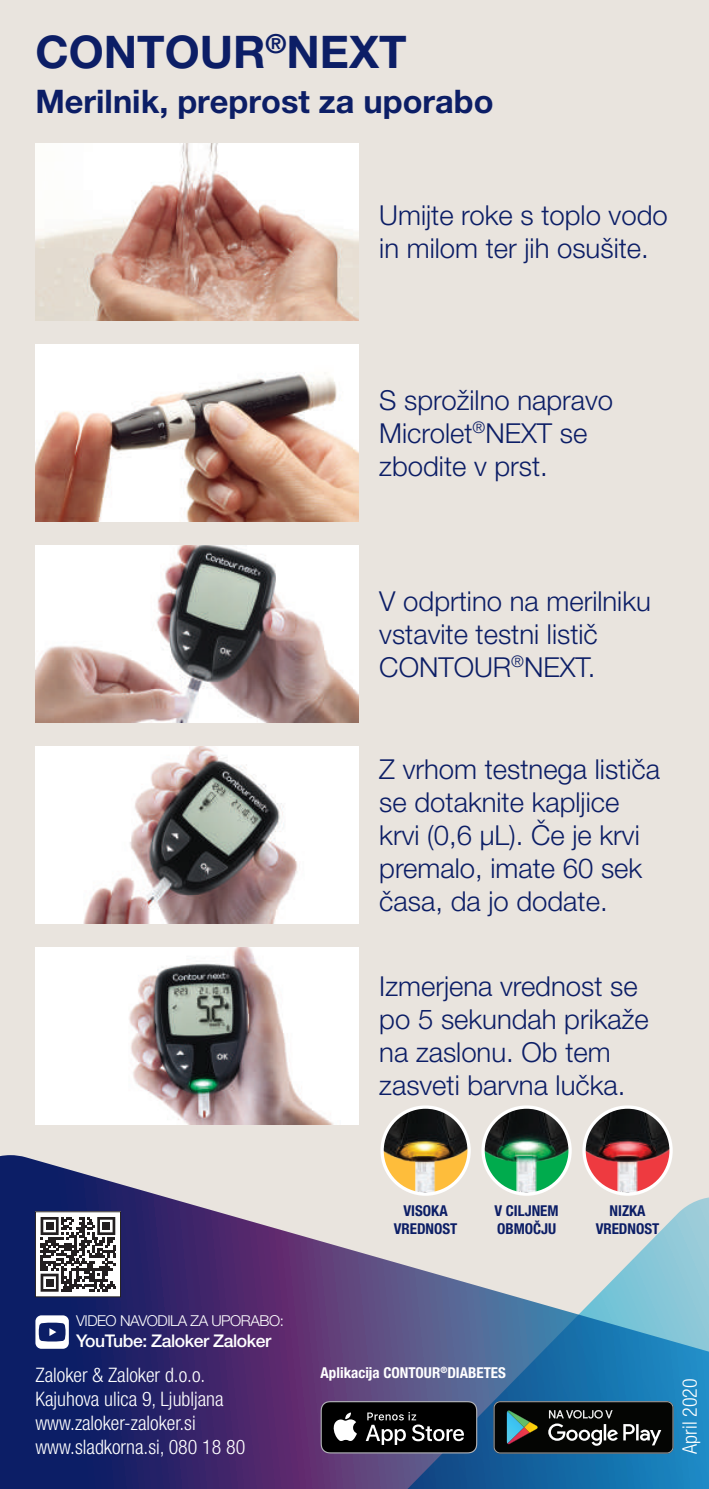
<style>
.page{position:relative;width:709px;height:1489px;background:#fff}
.page>*{position:absolute;margin:0;border:0;box-sizing:border-box;transform-origin:0 0}
.t1{font:700 45px "Helvetica Neue LT Pro";color:#0c1e66}
.t2{font:700 32.5px "Helvetica Neue LT Pro";color:#0c1e66}
.t3{font:300 27.5px/33px "Helvetica Neue LT Pro";color:#0c1e66}
.t4{font:300 condensed 20px/24px "Helvetica Neue LT Pro";color:#fff}
.t5{font:500 17.5px "Helvetica Neue LT Pro";letter-spacing:-.025em;color:#fff}
.t6{font:700 condensed 15px/18px "Helvetica Neue LT Pro";color:#0c1e66;text-align:center}
.t7{font:700 condensed 15px "Helvetica Neue LT Pro";color:#fff}
.t8{font:300 15px "Helvetica Neue LT Pro";letter-spacing:-.03em;color:#fff}
</style>
<div class="page">
<div style="left:0;top:0;width:709px;height:1488px;background:#e9e4de"></div>
<svg style="left:0;top:1155px;width:673px;height:41px"></svg>
<svg style="left:0;top:1196px;width:709px;height:292px"></svg>
<div style="left:35px;top:1211px;width:85px;height:85px;background:#fff"></div>
<div style="left:35px;top:1211px;width:86px;height:85px;border:1px solid #231f20"></div>
<svg style="left:41px;top:1217px;width:74px;height:74px"></svg>
<div style="left:46px;top:1221px;width:7px;height:8px;background:#231f20"></div>
<div style="left:102px;top:1221px;width:8px;height:8px;background:#231f20"></div>
<div style="left:46px;top:1278px;width:7px;height:8px;background:#231f20"></div>
<div style="left:35px;top:1315px;width:34px;height:33px;background:#fff;border-radius:6px"></div>
<svg style="left:39px;top:1322px;width:26px;height:19px"></svg>
<img style="left:35px;top:143px;width:323px;height:177px">
<img style="left:35px;top:344px;width:323px;height:177px">
<img style="left:35px;top:545px;width:323px;height:177px">
<img style="left:35px;top:746px;width:323px;height:177px">
<div style="left:35px;top:947px;width:323px;height:177px;background:#fff"></div>
<img style="left:129px;top:947px;width:205px;height:177px">
<img style="left:382px;top:1107px;width:87px;height:86px;border-radius:43px">
<div style="left:380px;top:1105px;width:91px;height:90px;border:3px solid #fff;border-radius:50%"></div>
<img style="left:483px;top:1107px;width:87px;height:86px;border-radius:43px">
<div style="left:481px;top:1105px;width:90px;height:90px;border:3px solid #fff;border-radius:50%"></div>
<img style="left:584px;top:1107px;width:87px;height:86px;border-radius:43px">
<div style="left:582px;top:1105px;width:90px;height:90px;border:3px solid #fff;border-radius:50%"></div>
<svg style="left:320px;top:1400px;width:157px;height:53px;background:#2d2c2e"></svg>
<svg style="left:493px;top:1400px;width:180px;height:53px;background:#292e2d"></svg>
<h1 class="t1" style="left:35px;top:24px;width:373px">CONTOUR<sup>®</sup>NEXT</h1>
<p class="t2" style="left:35px;top:81px;width:459px">Merilnik, preprost za uporabo</p>
<p class="t3" style="left:379px;top:198px;width:290px">Umijte roke s toplo vodo in milom ter jih osušite.</p>
<p class="t3" style="left:379px;top:382px;width:235px">S sprožilno napravo<br>Microlet<sup>®</sup>NEXT se zbodite v prst.</p>
<p class="t3" style="left:379px;top:583px;width:273px">V odprtino na merilniku vstavite testni listič<br>CONTOUR<sup>®</sup>NEXT.</p>
<p class="t3" style="left:379px;top:751px;width:282px">Z vrhom testnega lističa se dotaknite kapljice krvi (0,6 µL). Če je krvi premalo, imate 60 sek časa, da jo dodate.</p>
<p class="t3" style="left:379px;top:969px;width:271px">Izmerjena vrednost se po 5 sekundah prikaže na zaslonu. Ob tem zasveti barvna lučka.</p>
<p class="t8" style="left:76px;top:1311px;width:209px">VIDEO NAVODILA ZA UPORABO:</p>
<p class="t5" style="left:76px;top:1330px;width:197px">YouTube: Zaloker Zaloker</p>
<p class="t4" style="left:35px;top:1362px;width:211px">Zaloker &amp; Zaloker d.o.o.<br>Kajuhova ulica 9, Ljubljana www.zaloker-zaloker.si www.sladkorna.si, 080 18 80</p>
<p class="t6" style="left:394px;top:1201px;width:65px">VISOKA<br>VREDNOST</p>
<p class="t6" style="left:494px;top:1201px;width:66px;text-align:left">V CILJNEM<br>OBMOČJU</p>
<p class="t6" style="left:595px;top:1201px;width:65px">NIZKA<br>VREDNOST</p>
<p class="t7" style="left:320px;top:1363px;width:187px">Aplikacija CONTOUR<sup>®</sup>DIABETES</p>
<p class="t4" style="left:677px;top:1453px;width:76px;rotate:-90deg">April 2020</p>
</div>
